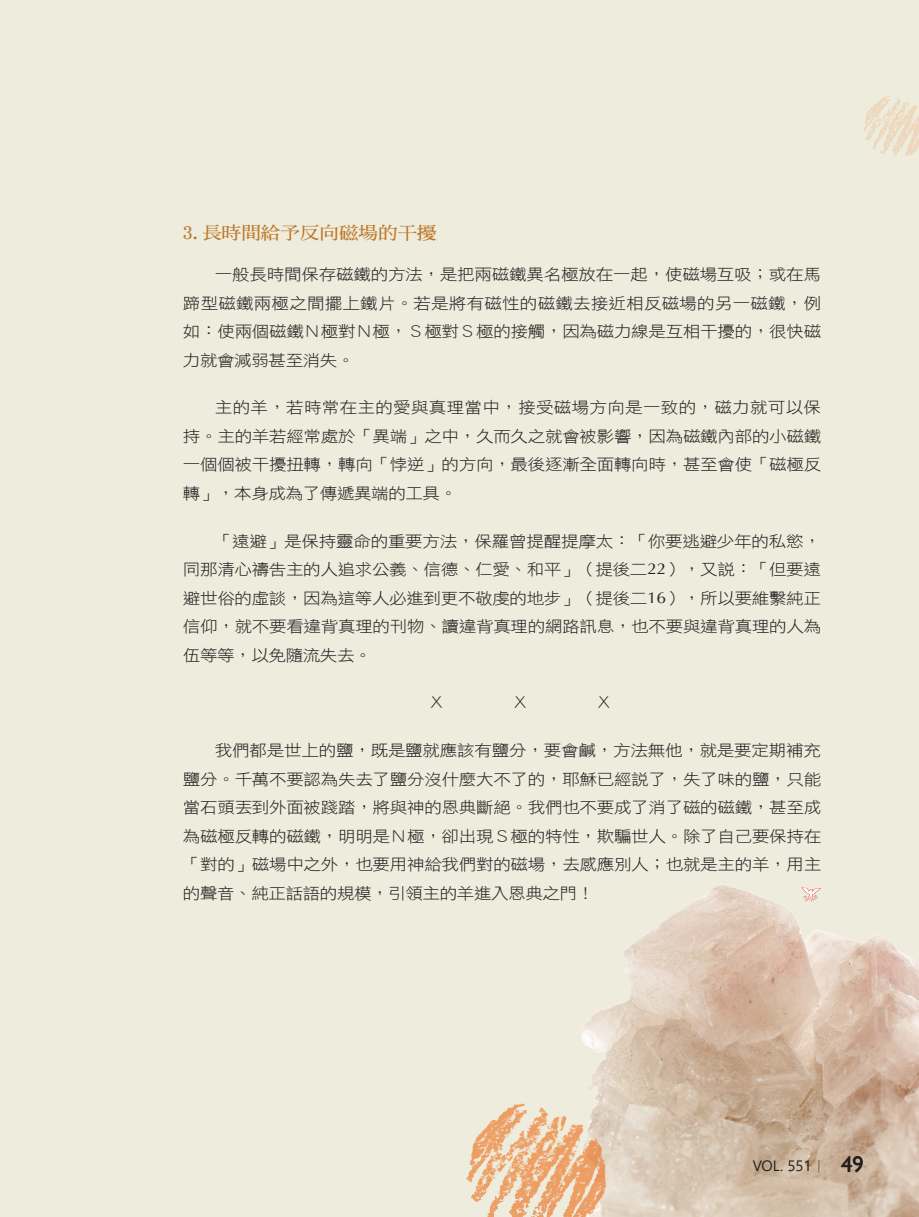
<style>
.page{position:relative;width:919px;height:1217px;background:#fff}
.page>*{position:absolute;margin:0;border:0;box-sizing:border-box;transform-origin:0 0}
.t1{font:22.5px "Gill Sans";color:#231f20}
.中標{font:17.55px "DF Ming W7 WIN BF";color:#bd7629;scale:1.11 1}
.t2{font:15.75px/28.5px "DF Hei W3 WIN BF";letter-spacing:-.02em;color:#231f20;text-align:justify;scale:1.11 1}
.t3{font:15px "Segoe UI";color:#231f20}
.s1{font-family:"Optima"}
.s2{font-family:"Adobe Ming Std";font-weight:300}
</style>
<div class="page">
<div style="left:11px;top:0;width:907px;height:1216px;background:#eeecdc"></div>
<img style="left:581px;top:884px;width:337px;height:332px">
<div style="left:0;top:0;width:11px;height:1216px;background:#eeecdc"></div>
<svg style="left:801px;top:887px;width:20px;height:14px"></svg>
<img style="left:466px;top:1102px;width:140px;height:114px">
<img style="left:863px;top:96px;width:55px;height:61px">
<p class="中標" style="left:183px;top:224px;width:230px">3.長時間給予反向磁場的干擾</p>
<p class="t2" style="left:183px;top:260px;width:576px;text-indent:32px">一般長時間保存磁鐵的方法，是把兩磁鐵異名極放在一起，使磁場互吸；或在馬蹄型磁鐵兩極之間擺上鐵片。若是將有磁性的磁鐵去接近相反磁場的另一磁鐵，例如：使兩個磁鐵Ｎ極對Ｎ極，Ｓ極對Ｓ極的接觸，因為磁力線是互相干擾的，很快磁力就會減弱甚至消失。</p>
<p class="t2" style="left:183px;top:393px;width:576px;text-indent:32px">主的羊，若時常在主的愛與真理當中，接受磁場方向是一致的，磁力就可以保持。主的羊若經常處於「異端」之中，久而久之就會被影響，因為磁鐵內部的小磁鐵一個個被干擾扭轉，轉向「悖逆」的方向，最後逐漸全面轉向時，甚至會使「磁極反轉」，本身成為了傳遞異端的工具。</p>
<p class="t2" style="left:183px;top:526px;width:576px;text-indent:32px">「遠避」是保持靈命的重要方法，保羅曾提醒提摩太：「你要逃避少年的私慾，同那清心禱告主的人追求公義、信德、仁愛、和平」（提後二<span class="s1">22</span>），又說：「但要遠避世俗的虛談，因為這等人必進到更不敬虔的地步」（提後二<span class="s1">16</span>），所以要維繫純正信仰，就不要看違背真理的刊物、讀違背真理的網路訊息，也不要與違背真理的人為伍等等，以免隨流失去。</p>
<p class="t2" style="left:427px;top:688px;width:17px">Ｘ</p>
<p class="t2" style="left:511px;top:688px;width:17px">Ｘ</p>
<p class="t2" style="left:595px;top:688px;width:17px">Ｘ</p>
<p class="t2" style="left:183px;top:735px;width:576px;text-indent:32px">我們都是世上的鹽，既是鹽就應該有鹽分，要會鹹，方法無他，就是要定期補充鹽分。千萬不要認為失去了鹽分沒什麼大不了的，耶穌已經說了，失了味的鹽，只能當石頭丟到外面被踐踏，將與神的恩典斷絕。我們也不要成了消了磁的磁鐵，甚至成為磁極反轉的磁鐵，明明是Ｎ極，卻出現Ｓ極的特性，欺騙世人。除了自己要保持在「對的」磁場中之外，也要用神給我們對的磁場，去感應別人；也就是主的羊，用主的聲音、純正話語的規模，引領主的羊進入恩典之門！</p>
<p class="t3" style="left:752px;top:1151px;width:75px">VOL. 551<span class="s2">｜</span></p>
<p class="t1" style="left:841px;top:1150px;width:24px">49</p>
</div>
